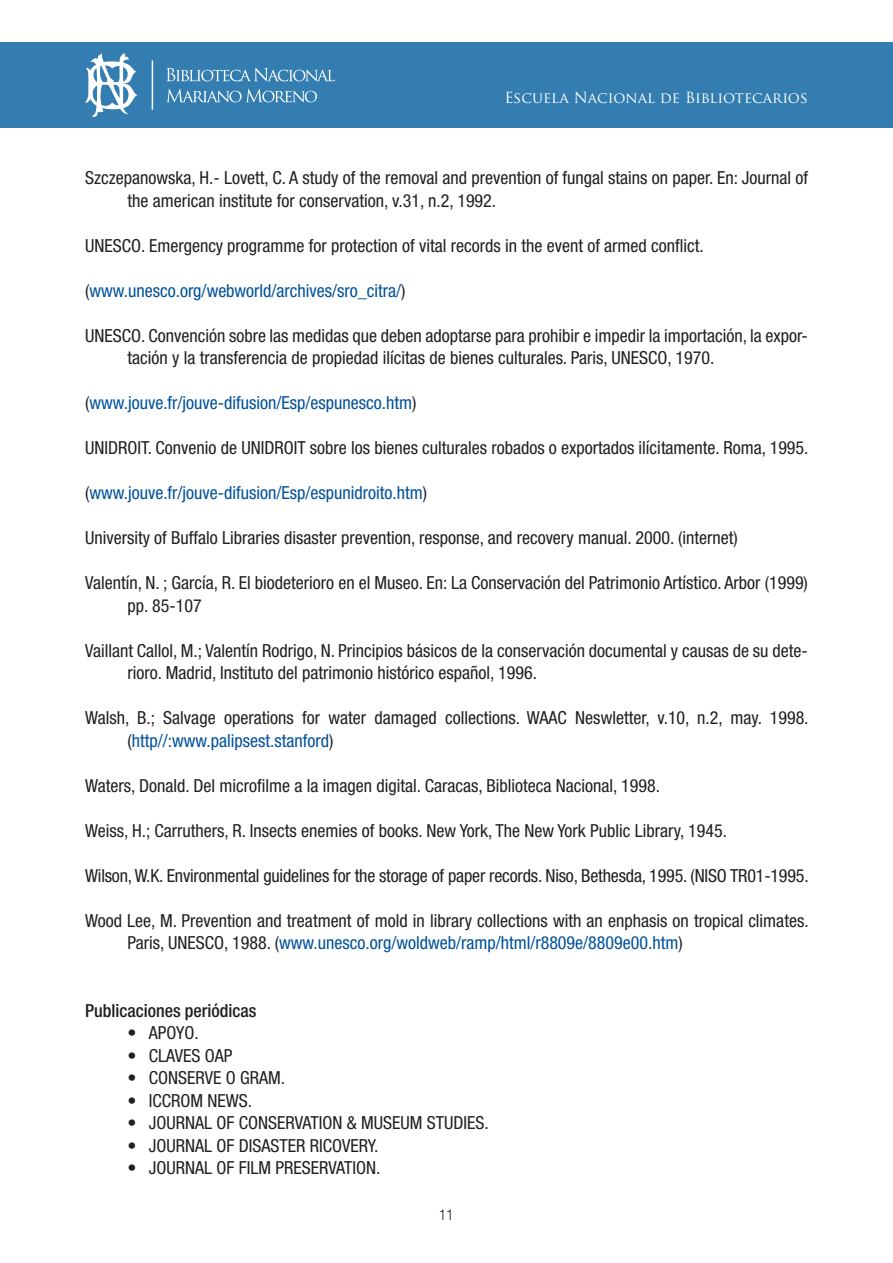
<style>
.page{position:relative;width:893px;height:1263px;background:#fff}
.page>*{position:absolute;margin:0;border:0;box-sizing:border-box;transform-origin:0 0}
.t1{font:condensed 18px/22.5px "Helvetica Neue";color:#231f20}
.t2{font:condensed 18px "Helvetica Neue";color:#01519b}
.t3{font:500 condensed 18px "Helvetica Neue";color:#231f20}
.t4{font:15px "Trajan Pro";color:#fff}
.t5{font:300 condensed 15px "Helvetica Neue";color:#231f20}
.s1{color:#231f20}
.s2{color:#01519b}
</style>
<div class="page">
<div style="left:0;top:43px;width:893px;height:85px;background:#337db1"></div>
<svg style="left:85px;top:53px;width:52px;height:64px"></svg>
<svg style="left:166px;top:68px;width:169px;height:13px"></svg>
<svg style="left:167px;top:89px;width:150px;height:13px"></svg>
<hr style="left:152px;top:60px;width:1px;height:50px;background:#fff">
<p class="t4" style="left:504px;top:88px;width:305px">Escuela Nacional de Bibliotecarios</p>
<p class="t1" style="left:128px;top:167px;width:682px;text-indent:-43px">Szczepanowska, H.- Lovett, C. A study of the removal and prevention of fungal stains on paper. En: Journal of the american institute for conservation, v.31, n.2, 1992.</p>
<p class="t1" style="left:85px;top:234px;width:620px">UNESCO. Emergency programme for protection of vital records in the event of armed conflict.</p>
<p class="t2" style="left:85px;top:280px;width:322px"><span class="s1">(</span>www.unesco.org/webworld/archives/sro_citra/<span class="s1">)</span></p>
<p class="t1" style="left:128px;top:324px;width:682px;text-indent:-43px">UNESCO. Convención sobre las medidas que deben adoptarse para prohibir e impedir la importación, la expor&shy;tación y la transferencia de propiedad ilícitas de bienes culturales. Paris, UNESCO, 1970.</p>
<p class="t2" style="left:85px;top:392px;width:333px"><span class="s1">(</span>www.jouve.fr/jouve-difusion/Esp/espunesco.htm<span class="s1">)</span></p>
<p class="t1" style="left:85px;top:437px;width:725px">UNIDROIT. Convenio de UNIDROIT sobre los bienes culturales robados o exportados ilícitamente. Roma, 1995.</p>
<p class="t2" style="left:85px;top:482px;width:344px"><span class="s1">(</span>www.jouve.fr/jouve-difusion/Esp/espunidroito.htm<span class="s1">)</span></p>
<p class="t1" style="left:85px;top:527px;width:654px">University of Buffalo Libraries disaster prevention, response, and recovery manual. 2000. (internet)</p>
<p class="t1" style="left:128px;top:572px;width:682px;text-indent:-43px">Valentín, N. ; García, R. El biodeterioro en el Museo. En: La Conservación del Patrimonio Artístico. Arbor (1999) pp. 85-107</p>
<p class="t1" style="left:128px;top:639px;width:682px;text-indent:-43px">Vaillant Callol, M.; Valentín Rodrigo, N. Principios básicos de la conservación documental y causas de su dete&shy;rioro. Madrid, Instituto del patrimonio histórico español, 1996.</p>
<p class="t1" style="left:128px;top:707px;width:683px;text-indent:-43px">Walsh, B.; Salvage operations for water damaged collections. WAAC Neswletter, v.10, n.2, may. 1998. (<span class="s2">http//:www.palipsest.stanford</span>)</p>
<p class="t1" style="left:85px;top:774px;width:576px">Waters, Donald. Del microfilme a la imagen digital. Caracas, Biblioteca Nacional, 1998.</p>
<p class="t1" style="left:85px;top:819px;width:643px">Weiss, H.; Carruthers, R. Insects enemies of books. New York, The New York Public Library, 1945.</p>
<p class="t1" style="left:85px;top:864px;width:725px">Wilson, W.K. Environmental guidelines for the storage of paper records. Niso, Bethesda, 1995. (NISO TR01-1995.</p>
<p class="t1" style="left:128px;top:909px;width:683px;text-indent:-43px">Wood Lee, M. Prevention and treatment of mold in library collections with an enphasis on tropical climates.<br>Paris, UNESCO, 1988. (<span class="s2">www.unesco.org/woldweb/ramp/html/r8809e/8809e00.htm</span>)</p>
<p class="t3" style="left:85px;top:1000px;width:173px">Publicaciones periódicas</p>
<p class="t1" style="left:128px;top:1022px;width:73px">• APOYO.</p>
<p class="t1" style="left:128px;top:1044px;width:106px">• CLAVES OAP</p>
<p class="t1" style="left:128px;top:1067px;width:159px">• CONSERVE O GRAM.</p>
<p class="t1" style="left:128px;top:1089px;width:126px">• ICCROM NEWS.</p>
<p class="t1" style="left:128px;top:1112px;width:363px">• JOURNAL OF CONSERVATION &amp; MUSEUM STUDIES.</p>
<p class="t1" style="left:128px;top:1134px;width:252px">• JOURNAL OF DISASTER RICOVERY.</p>
<p class="t1" style="left:128px;top:1157px;width:254px">• JOURNAL OF FILM PRESERVATION.</p>
<p class="t5" style="left:439px;top:1206px;width:16px">11</p>
</div>
